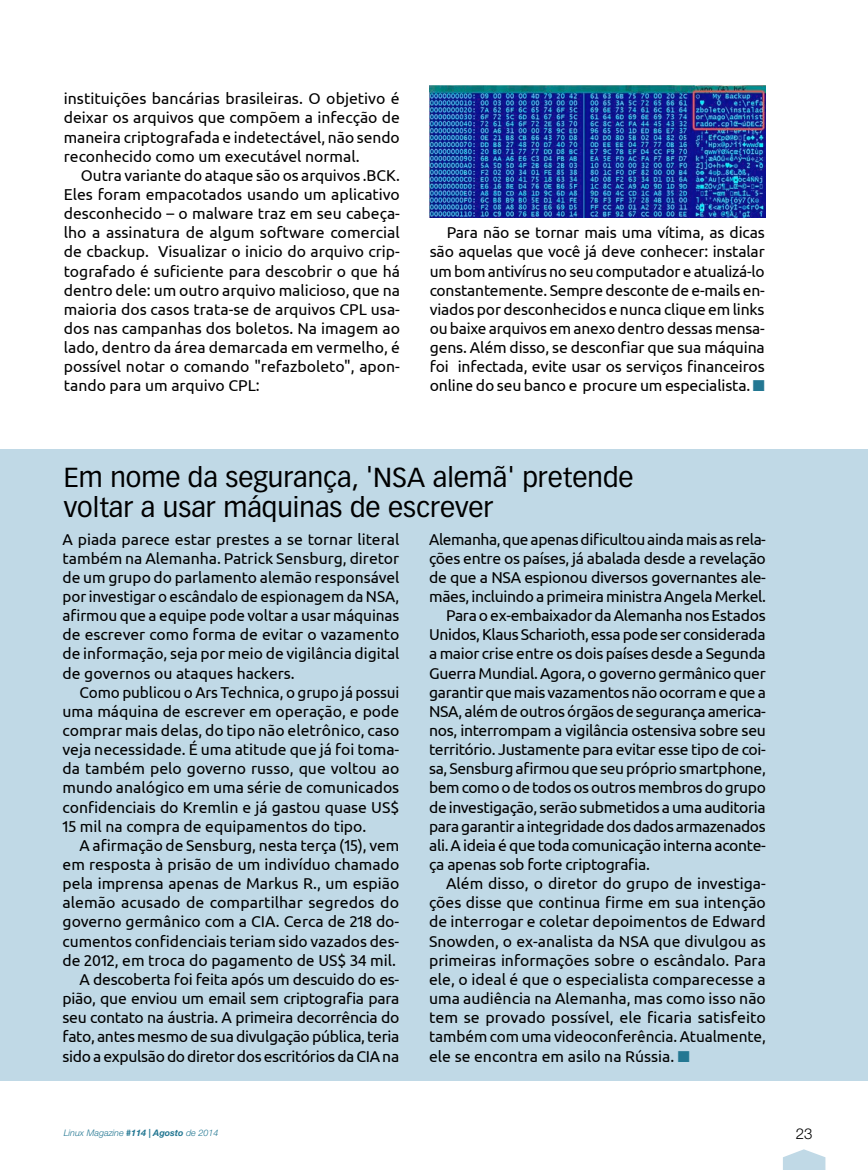
<style>
.page{position:relative;width:868px;height:1170px;background:#fff}
.page>*{position:absolute;margin:0;border:0;box-sizing:border-box;transform-origin:0 0}
.Intertítulo{font:27px/30px "Vectora LT Std";color:#000}
.Parágrafo{font:15.75px/19.2px "Ubuntu";color:#000;text-align:justify}
.t1{font:300 15px "Helvetica Neue LT Std";color:#000}
.t2{font:italic 300 9px "Helvetica Neue LT Std";color:#237792}
.s1{color:#237792}
.s2{font-weight:700}
</style>
<div class="page">
<svg style="left:783px;top:1149px;width:42px;height:20px"></svg>
<div style="left:0;top:449px;width:867px;height:631px;background:#c0d9e6"></div>
<img style="left:429px;top:86px;width:336px;height:132px">
<p class="Parágrafo" style="left:64px;top:88px;width:337px">instituições bancárias brasileiras. O objetivo é deixar os arquivos que compõem a infecção de maneira criptografada e indetectável, não sendo reconhecido como um executável normal.</p>
<p class="Parágrafo" style="left:64px;top:165px;width:337px;text-indent:17px">Outra variante do ataque são os arquivos .BCK.<br>Eles foram empacotados usando um aplicativo desconhecido – o malware traz em seu cabeça&shy;lho a assinatura de algum software comercial de cbackup. Visualizar o inicio do arquivo crip&shy;tografado é suficiente para descobrir o que há dentro dele: um outro arquivo malicioso, que na maioria dos casos trata-se de arquivos CPL usa&shy;dos nas campanhas dos boletos. Na imagem ao lado, dentro da área demarcada em vermelho, é possível notar o comando "refazboleto", apon&shy;tando para um arquivo CPL:</p>
<p class="Parágrafo" style="left:429px;top:222px;width:336px;text-indent:17px">Para não se tornar mais uma vítima, as dicas são aquelas que você já deve conhecer: instalar um bom antivírus no seu computador e atualizá-lo constantemente. Sempre desconte de e-mails en&shy;viados por desconhecidos e nunca clique em links ou baixe arquivos em anexo dentro dessas mensa&shy;gens. Além disso, se desconfiar que sua máquina foi infectada, evite usar os serviços financeiros online do seu banco e procure um especialista. <span class="s1">■</span></p>
<p class="Intertítulo" style="left:64px;top:463px;width:571px">Em nome da segurança, 'NSA alemã' pretende voltar a usar máquinas de escrever</p>
<p class="Parágrafo" style="left:63px;top:529px;width:338px">A piada parece estar prestes a se tornar literal também na Alemanha. Patrick Sensburg, diretor de um grupo do parlamento alemão responsável por investigar o escândalo de espionagem da NSA, afirmou que a equipe pode voltar a usar máquinas de escrever como forma de evitar o vazamento de informação, seja por meio de vigilância digital de governos ou ataques hackers.</p>
<p class="Parágrafo" style="left:63px;top:682px;width:338px;text-indent:17px">Como publicou o Ars Technica, o grupo já possui uma máquina de escrever em operação, e pode comprar mais delas, do tipo não eletrônico, caso veja necessidade. É uma atitude que já foi toma&shy;da também pelo governo russo, que voltou ao mundo analógico em uma série de comunicados confidenciais do Kremlin e já gastou quase US$ 15 mil na compra de equipamentos do tipo.</p>
<p class="Parágrafo" style="left:63px;top:835px;width:338px;text-indent:17px">A afirmação de Sensburg, nesta terça (15), vem em resposta à prisão de um indivíduo chamado pela imprensa apenas de Markus R., um espião alemão acusado de compartilhar segredos do governo germânico com a CIA. Cerca de 218 do&shy;cumentos confidenciais teriam sido vazados des&shy;de 2012, em troca do pagamento de US$ 34 mil.</p>
<p class="Parágrafo" style="left:63px;top:969px;width:338px;text-indent:17px">A descoberta foi feita após um descuido do es&shy;pião, que enviou um email sem criptografia para seu contato na áustria. A primeira decorrência do fato, antes mesmo de sua divulgação pública, teria sido a expulsão do diretor dos escritórios da CIA na</p>
<p class="Parágrafo" style="left:429px;top:529px;width:338px">Alemanha, que apenas dificultou ainda mais as rela&shy;ções entre os países, já abalada desde a revelação de que a NSA espionou diversos governantes ale&shy;mães, incluindo a primeira ministra Angela Merkel.</p>
<p class="Parágrafo" style="left:429px;top:605px;width:338px;text-indent:17px">Para o ex-embaixador da Alemanha nos Estados Unidos, Klaus Scharioth, essa pode ser considerada a maior crise entre os dois países desde a Segunda Guerra Mundial. Agora, o governo germânico quer garantir que mais vazamentos não ocorram e que a NSA, além de outros órgãos de segurança america&shy;nos, interrompam a vigilância ostensiva sobre seu território. Justamente para evitar esse tipo de coi&shy;sa, Sensburg afirmou que seu próprio smartphone, bem como o de todos os outros membros do grupo de investigação, serão submetidos a uma auditoria para garantir a integridade dos dados armazenados ali. A ideia é que toda comunicação interna aconte&shy;ça apenas sob forte criptografia.</p>
<p class="Parágrafo" style="left:429px;top:873px;width:338px;text-indent:17px">Além disso, o diretor do grupo de investiga&shy;ções disse que continua firme em sua intenção de interrogar e coletar depoimentos de Edward Snowden, o ex-analista da NSA que divulgou as primeiras informações sobre o escândalo. Para ele, o ideal é que o especialista comparecesse a uma audiência na Alemanha, mas como isso não tem se provado possível, ele ficaria satisfeito também com uma videoconferência. Atualmente, ele se encontra em asilo na Rússia. <span class="s1">■</span></p>
<p class="t2" style="left:64px;top:1127px;width:156px">Linux Magazine <span class="s2">#114 | Agosto</span> de 2014</p>
<p class="t1" style="left:795px;top:1123px;width:18px">23</p>
</div>
